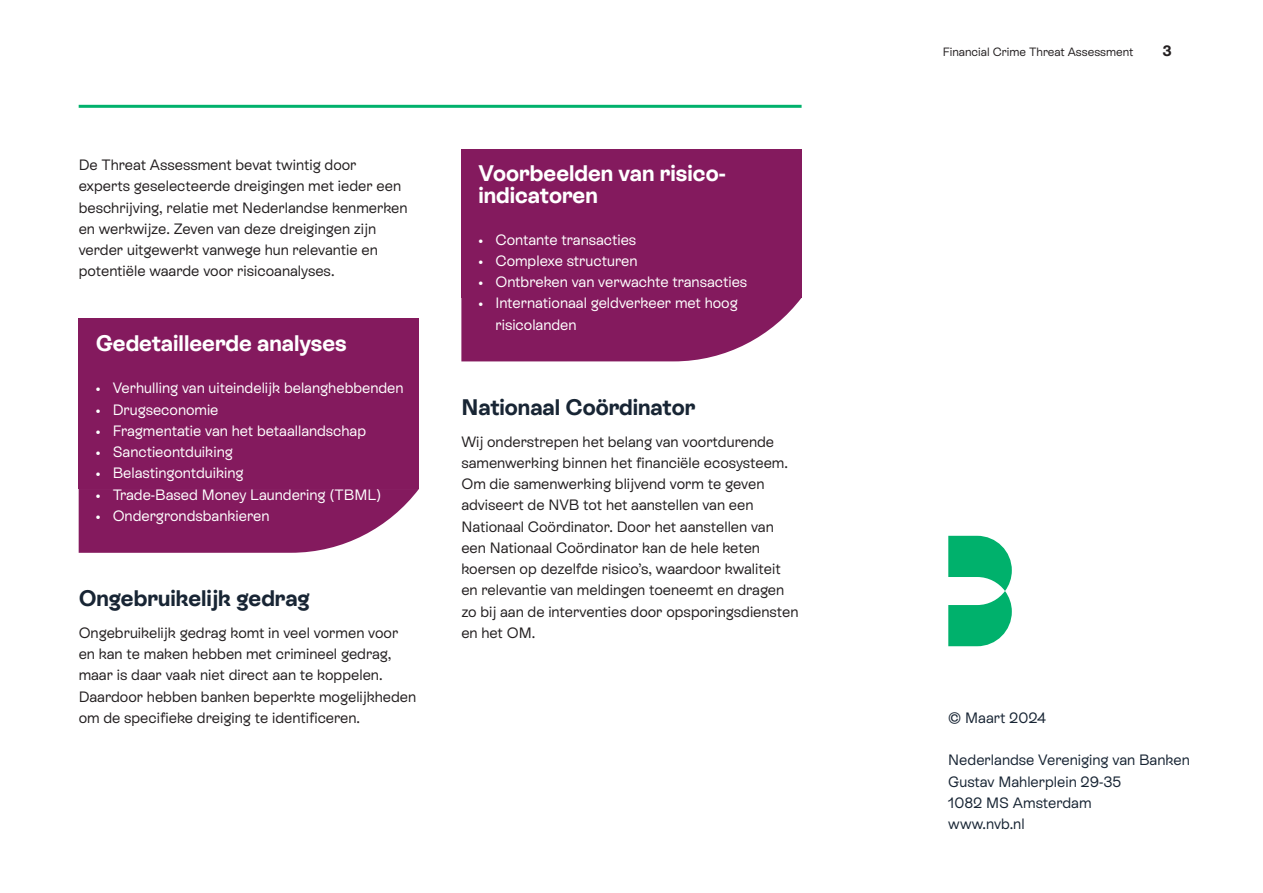
<style>
.page{position:relative;width:1263px;height:893px;background:#fff}
.page>*{position:absolute;margin:0;border:0;box-sizing:border-box;transform-origin:0 0}
.Kop{font:700 22.5px/22.5px "ES Rebond Grotesque";color:#fff}
.Kop-2{font:700 22.5px "ES Rebond Grotesque";color:#182534}
.Platte_tekst{font:15px/21.3px "ES Rebond Grotesque";color:#231f20}
.Kop-3{font:15px/21.3px "ES Rebond Grotesque";color:#231f20}
.Platte_tekst-2{font:15px/21.3px "ES Rebond Grotesque";color:#fff}
.Platte_tekst-3{font:15px "ES Rebond Grotesque";color:#182534}
.t1{font:700 15px "ES Rebond Grotesque";color:#231f20}
.t2{font:12px "ES Rebond Grotesque";color:#231f20}
</style>
<div class="page">
<svg style="left:948px;top:536px;width:64px;height:110px"></svg>
<svg style="left:79px;top:489px;width:340px;height:64px;background:#91336f"></svg>
<div style="left:79px;top:319px;width:340px;height:170px;background:#841a5e"></div>
<svg style="left:461px;top:298px;width:340px;height:63px;background:#91336f"></svg>
<div style="left:461px;top:149px;width:340px;height:149px;background:#841a5e"></div>
<hr style="left:79px;top:105px;width:722px;height:3px;background:#00b16c">
<p class="Platte_tekst" style="left:79px;top:154px;width:330px">De Threat Assessment bevat twintig door experts geselecteerde dreigingen met ieder een beschrijving, relatie met Nederlandse kenmerken en werkwijze. Zeven van deze dreigingen zijn verder uitgewerkt vanwege hun relevantie en potentiële waarde voor risicoanalyses.</p>
<p class="Kop" style="left:96px;top:331px;width:252px">Gedetailleerde analyses</p>
<p class="Platte_tekst-2" style="left:96px;top:377px;width:309px">• Verhulling van uiteindelijk belanghebbenden</p>
<p class="Platte_tekst-2" style="left:96px;top:398px;width:124px">• Drugseconomie</p>
<p class="Platte_tekst-2" style="left:96px;top:419px;width:272px">• Fragmentatie van het betaallandschap</p>
<p class="Platte_tekst-2" style="left:96px;top:441px;width:139px">• Sanctieontduiking</p>
<p class="Platte_tekst-2" style="left:96px;top:462px;width:150px">• Belastingontduiking</p>
<p class="Platte_tekst-2" style="left:96px;top:483px;width:287px">• Trade-Based Money Laundering (TBML)</p>
<p class="Platte_tekst-2" style="left:96px;top:504px;width:175px">• Ondergrondsbankieren</p>
<p class="Kop-2" style="left:79px;top:583px;width:233px">Ongebruikelijk gedrag</p>
<p class="Platte_tekst" style="left:79px;top:621px;width:339px">Ongebruikelijk gedrag komt in veel vormen voor en kan te maken hebben met crimineel gedrag, maar is daar vaak niet direct aan te koppelen.<br>Daardoor hebben banken beperkte mogelijkheden om de specifieke dreiging te identificeren.</p>
<p class="Kop" style="left:478px;top:161px;width:249px">Voorbeelden van risico&shy;indicatoren</p>
<p class="Platte_tekst-2" style="left:478px;top:228px;width:159px">• Contante transacties</p>
<p class="Platte_tekst-2" style="left:478px;top:249px;width:161px">• Complexe structuren</p>
<p class="Platte_tekst-2" style="left:478px;top:271px;width:270px">• Ontbreken van verwachte transacties</p>
<p class="Platte_tekst-2" style="left:495px;top:292px;width:244px;text-indent:-17px">• Internationaal geldverkeer met hoog risicolanden</p>
<p class="Kop-2" style="left:461px;top:391px;width:236px">Nationaal Coördinator</p>
<p class="Kop-3" style="left:461px;top:430px;width:339px">Wij onderstrepen het belang van voortdurende samenwerking binnen het financiële ecosysteem.<br>Om die samenwerking blijvend vorm te geven adviseert de NVB tot het aanstellen van een Nationaal Coördinator. Door het aanstellen van een Nationaal Coördinator kan de hele keten koersen op dezelfde risico’s, waardoor kwaliteit en relevantie van meldingen toeneemt en dragen zo bij aan de interventies door opsporingsdiensten en het OM.</p>
<p class="t2" style="left:943px;top:44px;width:192px">Financial Crime Threat Assessment</p>
<p class="t1" style="left:1162px;top:41px;width:11px">3</p>
<p class="Platte_tekst-3" style="left:948px;top:708px;width:99px">© Maart 2024</p>
<p class="Platte_tekst-3" style="left:948px;top:750px;width:243px">Nederlandse Vereniging van Banken</p>
<p class="Platte_tekst-3" style="left:948px;top:772px;width:175px">Gustav Mahlerplein 29-35</p>
<p class="Platte_tekst-3" style="left:948px;top:793px;width:145px">1082 MS Amsterdam</p>
<p class="Platte_tekst-3" style="left:948px;top:814px;width:78px">www.nvb.nl</p>
</div>
